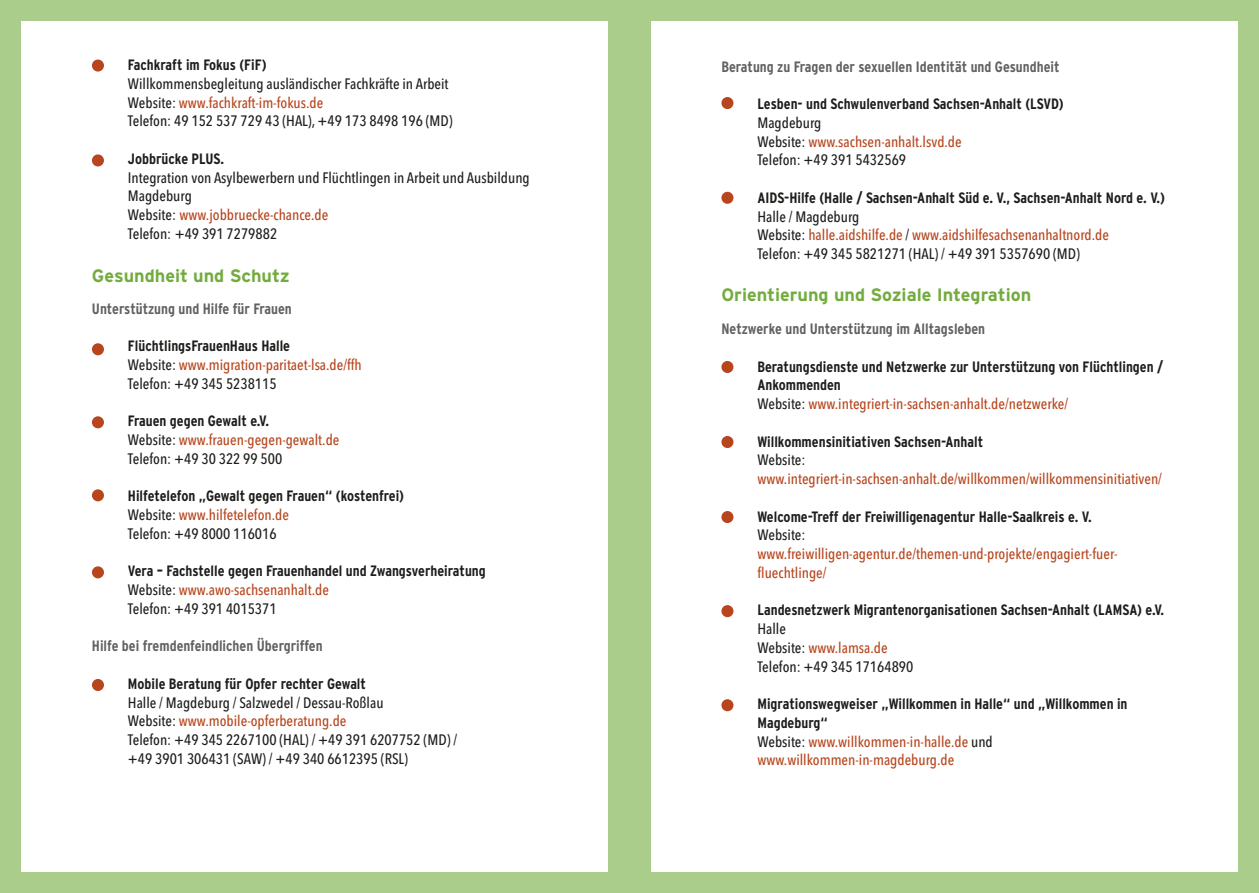
<style>
.page{position:relative;width:1259px;height:893px;background:#fff}
.page>*{position:absolute;margin:0;border:0;box-sizing:border-box;transform-origin:0 0}
.t1{font:700 18px "Interstate";color:#73ac3e}
.t2{font:500 15px/18.8px "Avenir Next Condensed";color:#1d1d1b}
.t3{font:700 condensed 15px/18.8px "Interstate";color:#1d1d1b}
.t4{font:500 15px/18.8px "Avenir Next Condensed";color:#b7451d}
.t5{font:700 condensed 15px "Interstate";color:#616160}
.s1{color:#b7451d}
.s2{color:#1d1d1b}
</style>
<div class="page">
<div style="left:0;top:0;width:629px;height:893px;background:#abcd8b"></div>
<div style="left:21px;top:21px;width:587px;height:851px;background:#fff"></div>
<div style="left:92px;top:60px;width:12px;height:12px;background:#b7451d;border-radius:50%"></div>
<div style="left:92px;top:154px;width:12px;height:12px;background:#b7451d;border-radius:50%"></div>
<div style="left:92px;top:343px;width:12px;height:12px;background:#b7451d;border-radius:50%"></div>
<div style="left:92px;top:416px;width:12px;height:12px;background:#b7451d;border-radius:50%"></div>
<div style="left:92px;top:489px;width:12px;height:12px;background:#b7451d;border-radius:50%"></div>
<div style="left:92px;top:566px;width:12px;height:12px;background:#b7451d;border-radius:50%"></div>
<div style="left:92px;top:679px;width:12px;height:12px;background:#b7451d;border-radius:50%"></div>
<div style="left:629px;top:0;width:630px;height:893px;background:#abcd8b"></div>
<div style="left:651px;top:21px;width:586px;height:851px;background:#fff"></div>
<div style="left:721px;top:97px;width:12px;height:12px;background:#b7451d;border-radius:50%"></div>
<div style="left:721px;top:436px;width:12px;height:12px;background:#b7451d;border-radius:50%"></div>
<div style="left:721px;top:511px;width:12px;height:12px;background:#b7451d;border-radius:50%"></div>
<div style="left:721px;top:605px;width:12px;height:12px;background:#b7451d;border-radius:50%"></div>
<div style="left:721px;top:699px;width:12px;height:12px;background:#b7451d;border-radius:50%"></div>
<div style="left:721px;top:192px;width:12px;height:12px;background:#b7451d;border-radius:50%"></div>
<div style="left:721px;top:361px;width:12px;height:12px;background:#b7451d;border-radius:50%"></div>
<p class="t3" style="left:128px;top:55px;width:140px">Fachkraft im Fokus (FiF)</p>
<p class="t2" style="left:128px;top:74px;width:326px">Willkommensbegleitung ausländischer Fachkräfte in Arbeit<br>Website: <span class="s1">www.fachkraft-im-fokus.de<br></span>Telefon: 49 152 537 729 43 (HAL), +49 173 8498 196 (MD)</p>
<p class="t3" style="left:128px;top:149px;width:98px">Jobbrücke PLUS.</p>
<p class="t2" style="left:128px;top:168px;width:403px">Integration von Asylbewerbern und Flüchtlingen in Arbeit und Ausbildung Magdeburg<br>Website: <span class="s1">www.jobbruecke-chance.de<br></span>Telefon: +49 391 7279882</p>
<p class="t1" style="left:92px;top:265px;width:199px">Gesundheit und Schutz</p>
<p class="t5" style="left:92px;top:300px;width:201px">Unterstützung und Hilfe für Frauen</p>
<p class="t3" style="left:128px;top:337px;width:164px">FlüchtlingsFrauenHaus Halle</p>
<p class="t4" style="left:128px;top:355px;width:235px"><span class="s2">Website:</span> www.migration-paritaet-lsa.de/ffh<br><span class="s2">Telefon: +49 345 5238115</span></p>
<p class="t3" style="left:128px;top:412px;width:143px">Frauen gegen Gewalt e.V.</p>
<p class="t2" style="left:128px;top:430px;width:213px">Website: <span class="s1">www.frauen-gegen-gewalt.de<br></span>Telefon: +49 30 322 99 500</p>
<p class="t3" style="left:128px;top:487px;width:278px">Hilfetelefon „Gewalt gegen Frauen“ (kostenfrei)</p>
<p class="t2" style="left:128px;top:505px;width:162px">Website: <span class="s1">www.hilfetelefon.de<br></span>Telefon: +49 8000 116016</p>
<p class="t3" style="left:128px;top:562px;width:359px">Vera – Fachstelle gegen Frauenhandel und Zwangsverheiratung</p>
<p class="t2" style="left:128px;top:580px;width:202px">Website: <span class="s1">www.awo-sachsenanhalt.de<br></span>Telefon: +49 391 4015371</p>
<p class="t5" style="left:92px;top:637px;width:232px">Hilfe bei fremdenfeindlichen Übergriffen</p>
<p class="t3" style="left:128px;top:674px;width:240px">Mobile Beratung für Opfer rechter Gewalt</p>
<p class="t2" style="left:128px;top:693px;width:331px">Halle / Magdeburg / Salzwedel / Dessau-Roßlau<br>Website: <span class="s1">www.mobile-opferberatung.de<br></span>Telefon: +49 345 2267100 (HAL) / +49 391 6207752 (MD) / +49 3901 306431 (SAW) / +49 340 6612395 (RSL)</p>
<p class="t5" style="left:721px;top:58px;width:340px">Beratung zu Fragen der sexuellen Identität und Gesundheit</p>
<p class="t3" style="left:757px;top:94px;width:308px">Lesben- und Schwulenverband Sachsen-Anhalt (LSVD)</p>
<p class="t2" style="left:757px;top:113px;width:206px">Magdeburg<br>Website: <span class="s1">www.sachsen-anhalt.lsvd.de<br></span>Telefon: +49 391 5432569</p>
<p class="t3" style="left:757px;top:188px;width:409px">AIDS-Hilfe (Halle / Sachsen-Anhalt Süd e. V., Sachsen-Anhalt Nord e. V.)</p>
<p class="t2" style="left:757px;top:207px;width:353px">Halle / Magdeburg<br>Website: <span class="s1">halle.aidshilfe.de</span> / <span class="s1">www.aidshilfesachsenanhaltnord.de<br></span>Telefon: +49 345 5821271 (HAL) / +49 391 5357690 (MD)</p>
<p class="t1" style="left:721px;top:284px;width:311px">Orientierung und Soziale Integration</p>
<p class="t5" style="left:721px;top:320px;width:265px">Netzwerke und Unterstützung im Alltagsleben</p>
<p class="t3" style="left:757px;top:357px;width:407px">Beratungsdienste und Netzwerke zur Unterstützung von Flüchtlingen /<br>Ankommenden</p>
<p class="t4" style="left:757px;top:394px;width:312px"><span class="s2">Website:</span> www.integriert-in-sachsen-anhalt.de/netzwerke/</p>
<p class="t3" style="left:757px;top:432px;width:227px">Willkommensinitiativen Sachsen-Anhalt</p>
<p class="t2" style="left:757px;top:451px;width:50px">Website:</p>
<p class="t4" style="left:757px;top:469px;width:406px">www.integriert-in-sachsen-anhalt.de/willkommen/willkommensinitiativen/</p>
<p class="t3" style="left:757px;top:507px;width:336px">Welcome-Treff der Freiwilligenagentur Halle-Saalkreis e. V.</p>
<p class="t2" style="left:757px;top:526px;width:50px">Website:</p>
<p class="t4" style="left:757px;top:544px;width:361px">www.freiwilligen-agentur.de/themen-und-projekte/engagiert-fuer&shy;fluechtlinge/</p>
<p class="t3" style="left:757px;top:601px;width:408px">Landesnetzwerk Migrantenorganisationen Sachsen-Anhalt (LAMSA) e.V.</p>
<p class="t2" style="left:757px;top:619px;width:157px">Halle<br>Website: <span class="s1">www.lamsa.de<br></span>Telefon: +49 345 17164890</p>
<p class="t3" style="left:757px;top:694px;width:371px">Migrationswegweiser „Willkommen in Halle“ und „Willkommen in<br>Magdeburg“</p>
<p class="t4" style="left:757px;top:732px;width:237px"><span class="s2">Website:</span> www.willkommen-in-halle.de <span class="s2">und </span>www.willkommen-in-magdeburg.de</p>
</div>
